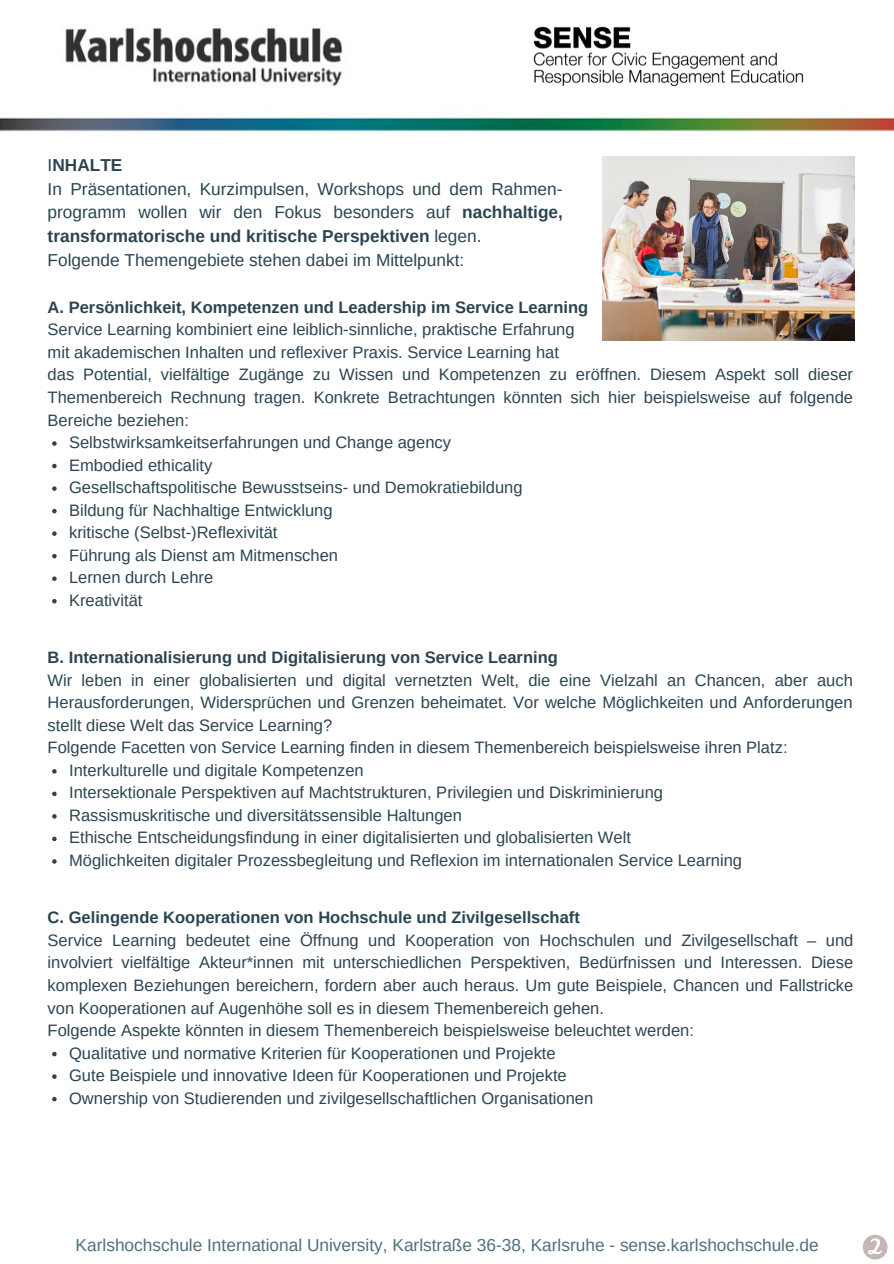
<style>
.page{position:relative;width:894px;height:1264px;background:#fff}
.page>*{position:absolute;margin:0;border:0;box-sizing:border-box;transform-origin:0 0}
.t1{font:17.25px/23.7px "Arimo";color:#2c4450}
.t2{font:17.25px "Arimo";color:#4f6f7c}
.t3{font:16.5px/22.5px "Arimo";color:#2c4450}
.t4{font:700 16.5px "Arimo";color:#2c4450}
.s1{font-weight:700}
</style>
<div class="page">
<svg style="left:862px;top:1234px;width:25px;height:25px"></svg>
<img style="left:0;top:28px;width:893px;height:104px">
<img style="left:533px;top:26px;width:270px;height:59px">
<svg style="left:52px;top:441px;width:5px;height:5px"></svg>
<svg style="left:52px;top:464px;width:5px;height:4px"></svg>
<svg style="left:52px;top:486px;width:5px;height:5px"></svg>
<svg style="left:52px;top:509px;width:5px;height:4px"></svg>
<svg style="left:52px;top:531px;width:5px;height:5px"></svg>
<svg style="left:52px;top:554px;width:5px;height:4px"></svg>
<svg style="left:52px;top:576px;width:5px;height:5px"></svg>
<svg style="left:52px;top:599px;width:5px;height:4px"></svg>
<svg style="left:52px;top:769px;width:5px;height:4px"></svg>
<svg style="left:52px;top:791px;width:5px;height:5px"></svg>
<svg style="left:52px;top:814px;width:5px;height:4px"></svg>
<svg style="left:52px;top:836px;width:5px;height:5px"></svg>
<svg style="left:52px;top:859px;width:5px;height:4px"></svg>
<svg style="left:52px;top:1051px;width:5px;height:5px"></svg>
<svg style="left:52px;top:1074px;width:5px;height:4px"></svg>
<svg style="left:52px;top:1096px;width:5px;height:5px"></svg>
<img style="left:602px;top:156px;width:251px;height:185px">
<p class="t1" style="left:48px;top:153px;width:516px">I<span class="s1">NHALTE<br></span>In Präsentationen, Kurzimpulsen, Workshops und dem Rahmen&shy;programm wollen wir den Fokus besonders auf <span class="s1">nachhaltige, transformatorische und kritische Perspektiven</span> legen.<br>Folgende Themengebiete stehen dabei im Mittelpunkt:</p>
<p class="t4" style="left:48px;top:298px;width:542px">A. Persönlichkeit, Kompetenzen und Leadership im Service Learning</p>
<p class="t3" style="left:48px;top:318px;width:806px">Service Learning kombiniert eine leiblich-sinnliche, praktische Erfahrung<br>mit akademischen Inhalten und reflexiver Praxis. Service Learning hat<br>das Potential, vielfältige Zugänge zu Wissen und Kompetenzen zu eröffnen. Diesem Aspekt soll dieser Themenbereich Rechnung tragen. Konkrete Betrachtungen könnten sich hier beispielsweise auf folgende Bereiche beziehen:</p>
<p class="t3" style="left:69px;top:431px;width:455px">Selbstwirksamkeitserfahrungen und Change agency Embodied ethicality<br>Gesellschaftspolitische Bewusstseins- und Demokratiebildung Bildung für Nachhaltige Entwicklung<br>kritische (Selbst-)Reflexivität<br>Führung als Dienst am Mitmenschen<br>Lernen durch Lehre<br>Kreativität</p>
<p class="t4" style="left:48px;top:648px;width:511px">B. Internationalisierung und Digitalisierung von Service Learning</p>
<p class="t3" style="left:48px;top:668px;width:806px">Wir leben in einer globalisierten und digital vernetzten Welt, die eine Vielzahl an Chancen, aber auch Herausforderungen, Widersprüchen und Grenzen beheimatet. Vor welche Möglichkeiten und Anforderungen stellt diese Welt das Service Learning?<br>Folgende Facetten von Service Learning finden in diesem Themenbereich beispielsweise ihren Platz:</p>
<p class="t3" style="left:69px;top:758px;width:674px">Interkulturelle und digitale Kompetenzen<br>Intersektionale Perspektiven auf Machtstrukturen, Privilegien und Diskriminierung Rassismuskritische und diversitätssensible Haltungen<br>Ethische Entscheidungsfindung in einer digitalisierten und globalisierten Welt<br>Möglichkeiten digitaler Prozessbegleitung und Reflexion im internationalen Service Learning</p>
<p class="t4" style="left:48px;top:908px;width:533px">C. Gelingende Kooperationen von Hochschule und Zivilgesellschaft</p>
<p class="t3" style="left:48px;top:929px;width:807px">Service Learning bedeutet eine Öffnung und Kooperation von Hochschulen und Zivilgesellschaft – und involviert vielfältige Akteur*innen mit unterschiedlichen Perspektiven, Bedürfnissen und Interessen. Diese komplexen Beziehungen bereichern, fordern aber auch heraus. Um gute Beispiele, Chancen und Fallstricke von Kooperationen auf Augenhöhe soll es in diesem Themenbereich gehen.<br>Folgende Aspekte könnten in diesem Themenbereich beispielsweise beleuchtet werden:</p>
<p class="t3" style="left:69px;top:1041px;width:525px">Qualitative und normative Kriterien für Kooperationen und Projekte<br>Gute Beispiele und innovative Ideen für Kooperationen und Projekte<br>Ownership von Studierenden und zivilgesellschaftlichen Organisationen</p>
<p class="t2" style="left:76px;top:1235px;width:744px">Karlshochschule International University, Karlstraße 36-38, Karlsruhe - sense.karlshochschule.de</p>
</div>
